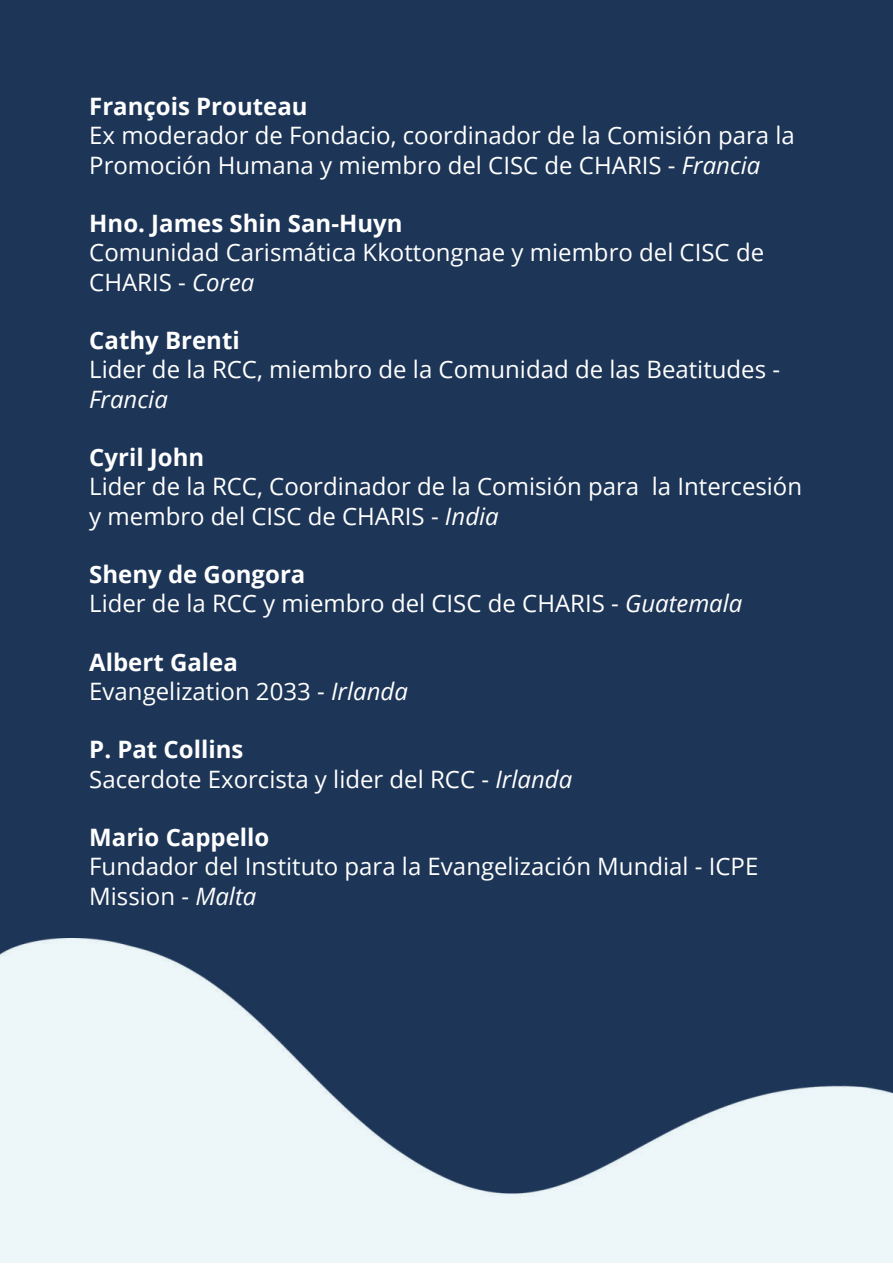
<style>
.page{position:relative;width:893px;height:1264px;background:#fff}
.page>*{position:absolute;margin:0;border:0;box-sizing:border-box;transform-origin:0 0}
.t1{font:24px/29.2px "Open Sans";color:#fff}
.t2{font:700 24px "Open Sans";color:#fff}
.t3{font:italic 24px "Open Sans";color:#fff}
.s1{font-style:italic}
.s2{font-weight:700}
</style>
<div class="page">
<div style="left:0;top:0;width:892px;height:1262px;background:#1d3557"></div>
<img style="left:0;top:938px;width:892px;height:324px">
<p class="t2" style="left:89px;top:90px;width:220px">François Prouteau</p>
<p class="t1" style="left:89px;top:120px;width:707px">Ex moderador de Fondacio, coordinador de la Comisión para la<br>Promoción Humana y miembro del CISC de CHARIS - <span class="s1">Francia</span></p>
<p class="t2" style="left:89px;top:206px;width:315px">Hno. James Shin San-Huyn</p>
<p class="t1" style="left:89px;top:237px;width:676px">Comunidad Carismática Kkottongnae y miembro del CISC de<br>CHARIS - <span class="s1">Corea</span></p>
<p class="t2" style="left:89px;top:323px;width:152px">Cathy Brenti</p>
<p class="t1" style="left:89px;top:354px;width:692px">Lider de la RCC, miembro de la Comunidad de las Beatitudes -</p>
<p class="t3" style="left:89px;top:382px;width:80px">Francia</p>
<p class="t2" style="left:89px;top:440px;width:116px">Cyril John</p>
<p class="t1" style="left:89px;top:471px;width:714px">Lider de la RCC, Coordinador de la Comisión para la Intercesión y membro del CISC de CHARIS - <span class="s1">India</span></p>
<p class="t1" style="left:89px;top:559px;width:654px"><span class="s2">Sheny de Gongora<br></span>Lider de la RCC y miembro del CISC de CHARIS - <span class="s1">Guatemala</span></p>
<p class="t1" style="left:89px;top:646px;width:320px"><span class="s2">Albert Galea<br></span>Evangelization 2033 - <span class="s1">Irlanda</span></p>
<p class="t1" style="left:89px;top:734px;width:484px"><span class="s2">P. Pat Collins<br></span>Sacerdote Exorcista y lider del RCC - <span class="s1">Irlanda</span></p>
<p class="t2" style="left:89px;top:820px;width:182px">Mario Cappello</p>
<p class="t1" style="left:89px;top:851px;width:670px">Fundador del Instituto para la Evangelización Mundial - ICPE<br>Mission - <span class="s1">Malta</span></p>
</div>
